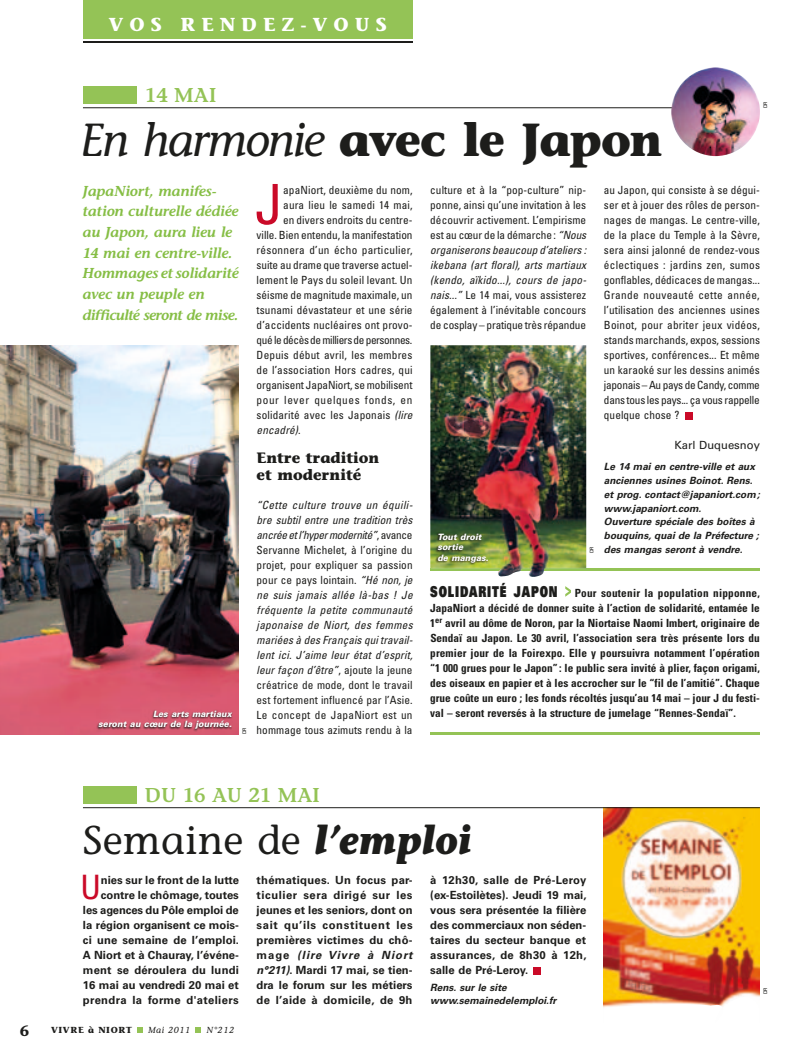
<style>
.page{position:relative;width:811px;height:1059px;background:#fff}
.page>*{position:absolute;margin:0;border:0;box-sizing:border-box;transform-origin:0 0}
.t1{font:condensed 55.5px "Univers";color:#ca0a28}
.t2{font:700 46.25px "Stone Informal";letter-spacing:-.04em;color:#1d1d1b}
.t3{font:40px "Stone Informal";color:#1d1d1b}
.t4{font:condensed 33.62px "Univers";color:#ca0a28}
.t5{font:600 20px "Stone Informal";color:#94c356}
.t6{font:700 18.75px "Stone Informal";letter-spacing:.325em;color:#fff}
.t7{font:700 15px/17.5px "Stone Informal";color:#1d1d1b}
.t8{font:italic 600 14.38px/20.6px "Stone Informal";letter-spacing:-.015em;color:#86be45}
.t9{font:condensed 11.25px/15px "Univers";letter-spacing:.005em;color:#1d1d1b}
.t10{font:700 11.25px/15px "Univers";color:#1d1d1b;text-align:justify}
.t11{font:700 condensed 11.25px/15px "Univers";color:#1d1d1b;text-align:justify}
.t12{font:italic condensed 11.25px/15px "Univers";letter-spacing:.01em;color:#1d1d1b}
.t13{font:condensed 11.25px "Univers";letter-spacing:-.035em;color:#1d1d1b}
.t14{font:condensed 11.25px "Univers";letter-spacing:.055em;color:#1d1d1b}
.t15{font:11.25px "Univers";color:#1d1d1b}
.t16{font:italic 700 10px/13.8px "Univers";color:#1d1d1b}
.t17{font:italic 900 8.75px/10.6px "Univers";letter-spacing:.005em;color:#fff;scale:.95 1}
.t18{font:italic 8.75px "Stone Informal";letter-spacing:.075em;color:#1d1d1b}
.t19{font:700 8.75px "Stone Informal";letter-spacing:.075em;color:#1d1d1b}
.t20{font:5px "Univers";color:#1d1d1b}
.s1{font-weight:400;font-style:italic}
.s2{font-style:italic}
.s3{font-style:normal}
.s4{font-weight:900;font-stretch:normal;font-size:15px}
.s5{font-weight:700;font-style:italic}
</style>
<div class="page">
<div style="left:685px;top:412px;width:7px;height:7px;background:#ca0a28"></div>
<svg style="left:137px;top:1027px;width:6px;height:5px"></svg>
<svg style="left:196px;top:1027px;width:5px;height:5px"></svg>
<div style="left:83px;top:86px;width:53px;height:18px;background:#94c356"></div>
<hr style="left:83px;top:107px;width:638px;height:1px;background:#1d1d1b">
<div style="left:83px;top:0;width:329px;height:39px;background:#94c356"></div>
<hr style="left:83px;top:41px;width:329px;height:2px;background:#1d1d1b">
<div style="left:533px;top:967px;width:7px;height:7px;background:#ca0a28"></div>
<div style="left:83px;top:786px;width:53px;height:18px;background:#94c356"></div>
<img style="left:671px;top:67px;width:89px;height:89px;border-radius:44px">
<img style="left:0;top:345px;width:239px;height:389px">
<hr style="left:430px;top:732px;width:330px;height:2px;background:#94c356">
<hr style="left:430px;top:568px;width:330px;height:2px;background:#94c356">
<img style="left:430px;top:345px;width:156px;height:232px">
<svg style="left:565px;top:586px;width:6px;height:11px"></svg>
<svg style="left:96px;top:709px;width:137px;height:22px;background:#b54f61"></svg>
<svg style="left:435px;top:532px;width:54px;height:32px;background:#617634"></svg>
<img style="left:604px;top:808px;width:156px;height:186px">
<svg style="left:604px;top:994px;width:156px;height:14px"></svg>
<hr style="left:83px;top:807px;width:677px;height:1px;background:#1d1d1b">
<h3 class="t6" style="left:109px;top:12px;width:280px">v os rendez-v ous</h3>
<h3 class="t5" style="left:145px;top:83px;width:73px">14 MAI</h3>
<h2 class="t2" style="left:79px;top:111px;width:585px"><span class="s1">En harmonie</span> avec le Japon</h2>
<p class="t20" style="left:762px;top:108px;width:8px;rotate:-90deg">DR</p>
<h1 class="t1" style="left:255px;top:169px;width:29px">J</h1>
<p class="t9" style="left:283px;top:182px;width:131px">apaNiort, deuxième du nom,</p>
<p class="t8" style="left:83px;top:180px;width:157px">JapaNiort, manifes&shy;tation culturelle dédiée au Japon, aura lieu le<br>14 mai en centre-ville.<br>Hommages et solidarité avec un peuple en difficulté seront de mise.</p>
<p class="t9" style="left:430px;top:182px;width:157px">culture et à la “pop-culture” nip&shy;ponne, ainsi qu’une invitation à les découvrir activement. L’empirisme est au cœur de la démarche: <span class="s2">“Nous organiserons beaucoup d’ateliers : ikebana (art floral), arts martiaux (kendo, aïkido...), cours de japo&shy;nais...”</span> Le 14 mai, vous assisterez également à l’inévitable concours de cosplay – pratique très répandue</p>
<p class="t9" style="left:604px;top:182px;width:158px;text-align:justify">au Japon, qui consiste à se dégui&shy;ser et à jouer des rôles de person&shy;nages de mangas. Le centre-ville, de la place du Temple à la Sèvre, sera ainsi jalonné de rendez-vous éclectiques : jardins zen, sumos gonflables, dédicaces de mangas...<br>Grande nouveauté cette année, l’utilisation des anciennes usines Boinot, pour abriter jeux vidéos, stands marchands, expos, sessions sportives, conférences... Et même un karaoké sur les dessins animés japonais – Au pays de Candy, comme dans tous les pays... ça vous rappelle quelque chose ?</p>
<p class="t15" style="left:674px;top:438px;width:87px">Karl Duquesnoy</p>
<p class="t16" style="left:604px;top:460px;width:157px">Le 14 mai en centre-ville et aux anciennes usines Boinot. Rens. et prog. contact@japaniort.com; www.japaniort.com.<br>Ouverture spéciale des boîtes à bouquins, quai de la Préfecture ; des mangas seront à vendre.</p>
<p class="t9" style="left:283px;top:197px;width:131px">aura lieu le samedi 14 mai,</p>
<p class="t9" style="left:283px;top:212px;width:131px">en divers endroits du centre-</p>
<p class="t9" style="left:257px;top:227px;width:157px">ville. Bien entendu, la manifestation</p>
<p class="t9" style="left:257px;top:242px;width:157px">résonnera d’un écho particulier,</p>
<p class="t9" style="left:257px;top:257px;width:157px">suite au drame que traverse actuel-</p>
<p class="t9" style="left:257px;top:272px;width:157px">lement le Pays du soleil levant. Un</p>
<p class="t9" style="left:257px;top:287px;width:157px">séisme de magnitude maximale, un</p>
<p class="t9" style="left:257px;top:302px;width:157px">tsunami dévastateur et une série</p>
<p class="t9" style="left:257px;top:317px;width:157px">d’accidents nucléaires ont provo-</p>
<p class="t13" style="left:257px;top:333px;width:157px">qué le décès de milliers de personnes.</p>
<p class="t9" style="left:257px;top:347px;width:157px">Depuis début avril, les membres</p>
<p class="t9" style="left:257px;top:362px;width:157px">de l’association Hors cadres, qui</p>
<p class="t9" style="left:257px;top:377px;width:157px">organisent JapaNiort, se mobilisent</p>
<p class="t14" style="left:257px;top:393px;width:157px">pour lever quelques fonds, en</p>
<p class="t9" style="left:257px;top:407px;width:157px">solidarité avec les Japonais <span class="s2">(lire</span></p>
<p class="t12" style="left:257px;top:422px;width:46px">encadré)<span class="s3">.</span></p>
<h3 class="t7" style="left:257px;top:449px;width:124px">Entre tradition et modernité</h3>
<p class="t12" style="left:257px;top:497px;width:158px">“Cette culture trouve un équili&shy;bre subtil entre une tradition très ancrée et l’hyper modernité”<span class="s3">, avance Servanne Michelet, à l’origine du projet, pour expliquer sa passion pour ce pays lointain.</span> “Hé non, je ne suis jamais allée là-bas ! Je fréquente la petite communauté japonaise de Niort, des femmes mariées à des Français qui travail&shy;lent ici. J’aime leur état d’esprit, leur façon d’être”<span class="s3">, ajoute la jeune créatrice de mode, dont le travail est fortement influencé par l’Asie.<br>Le concept de JapaNiort est un hommage tous azimuts rendu à la</span></p>
<p class="t17" style="left:437px;top:531px;width:55px">Tout droit sortie<br>de mangas.</p>
<p class="t20" style="left:588px;top:553px;width:8px;rotate:-90deg">DR</p>
<p class="t11" style="left:430px;top:585px;width:331px"><span class="s4">SOLIDARITÉ JAPON</span> Pour soutenir la population nipponne, JapaNiort a décidé de donner suite à l’action de solidarité, entamée le 1<sup>er</sup> avril au dôme de Noron, par la Niortaise Naomi Imbert, originaire de Sendaï au Japon. Le 30 avril, l’association sera très présente lors du premier jour de la Foirexpo. Elle y poursuivra notamment l’opération “1 000 grues pour le Japon” : le public sera invité à plier, façon origami, des oiseaux en papier et à les accrocher sur le “fil de l’amitié”. Chaque grue coûte un euro ; les fonds récoltés jusqu’au 14 mai – jour J du festi-</p>
<p class="t17" style="left:153px;top:708px;width:84px">Les arts martiaux</p>
<p class="t11" style="left:430px;top:705px;width:307px">val – seront reversés à la structure de jumelage “Rennes-Sendaï”.</p>
<p class="t17" style="left:98px;top:719px;width:142px">seront au cœur de la journée.</p>
<p class="t20" style="left:241px;top:734px;width:8px;rotate:-90deg">DR</p>
<h3 class="t5" style="left:145px;top:783px;width:177px">DU 16 AU 21 MAI</h3>
<h3 class="t3" style="left:83px;top:816px;width:391px">Semaine de <span class="s5">l’emploi</span></h3>
<h3 class="t4" style="left:80px;top:866px;width:22px">U</h3>
<p class="t10" style="left:83px;top:873px;width:158px;text-align:right">nies sur le front de la lutte contre le chômage, toutes<br>les agences du Pôle emploi de la région organisent ce mois&shy;ci une semaine de l’emploi.<br>A Niort et à Chauray, l’événe&shy;ment se déroulera du lundi<br>16 mai au vendredi 20 mai et prendra la forme d'ateliers</p>
<p class="t10" style="left:257px;top:873px;width:157px">thématiques. Un focus par&shy;ticulier sera dirigé sur les jeunes et les seniors, dont on sait qu’ils constituent les premières victimes du chô&shy;mage <span class="s2">(lire Vivre à Niort n°211)</span>. Mardi 17 mai, se tien&shy;dra le forum sur les métiers de l’aide à domicile, de 9h</p>
<p class="t10" style="left:430px;top:873px;width:158px">à 12h30, salle de Pré-Leroy (ex-Estoilètes). Jeudi 19 mai, vous sera présentée la filière des commerciaux non séden&shy;taires du secteur banque et assurances, de 8h30 à 12h, salle de Pré-Leroy.</p>
<p class="t16" style="left:430px;top:980px;width:127px">Rens. sur le site www.semainedelemploi.fr</p>
<h3 class="t7" style="left:20px;top:1022px;width:11px">6</h3>
<p class="t19" style="left:51px;top:1024px;width:83px">Vivre à Niort</p>
<p class="t18" style="left:148px;top:1024px;width:44px">Mai 2011</p>
<p class="t18" style="left:206px;top:1024px;width:29px">N°212</p>
<p class="t20" style="left:762px;top:994px;width:8px;rotate:-90deg">DR</p>
</div>
